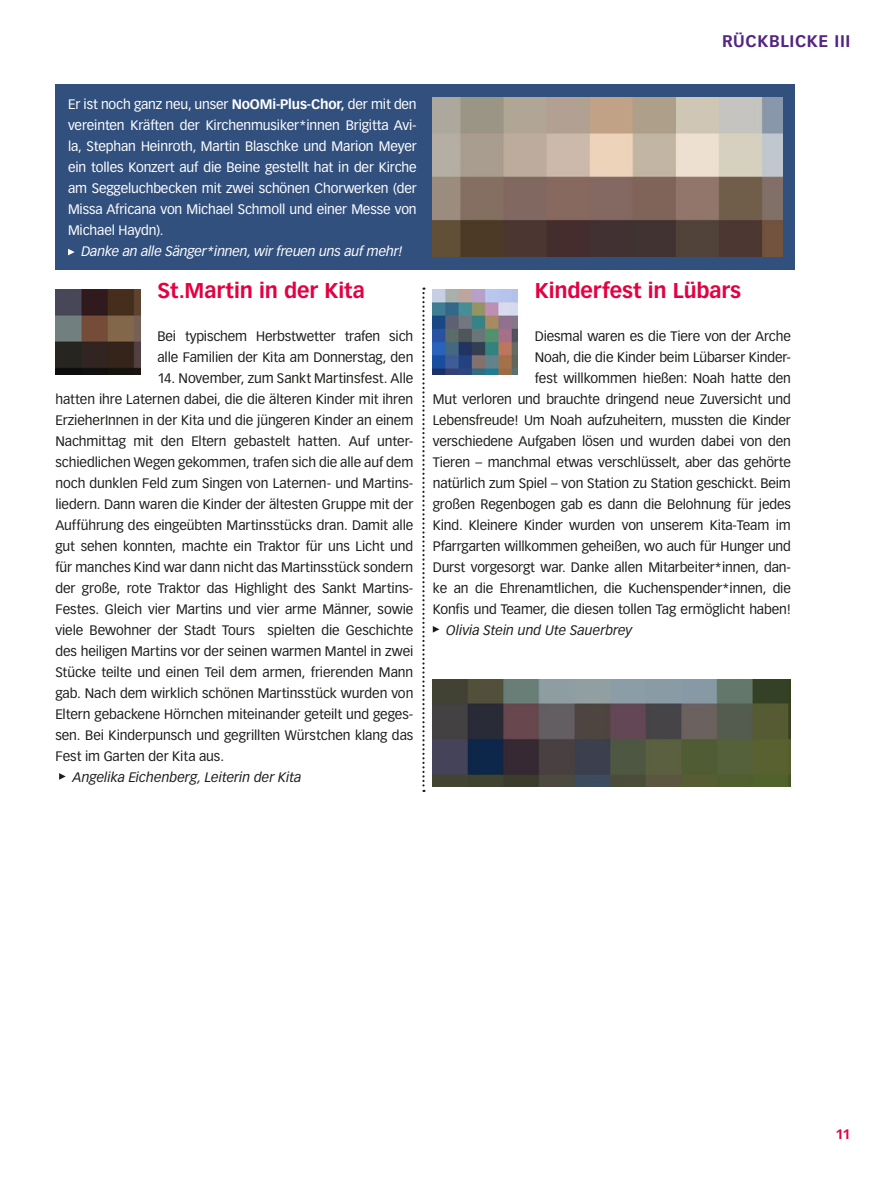
<style>
.page{position:relative;width:893px;height:1183px;background:#fff}
.page>*{position:absolute;margin:0;border:0;box-sizing:border-box;transform-origin:0 0}
.t1{font:700 21px "Vectora LH";letter-spacing:-.005em;color:#e40041}
.t2{font:700 16.5px "Vectora LH";letter-spacing:.035em;color:#542583}
.t3{font:13.5px/21px "Vectora LH";letter-spacing:-.01em;color:#1d1d1b}
.t4{font:13.5px/21px "Vectora LH";letter-spacing:-.01em;color:#fff;text-align:justify}
.t5{font:italic 13.5px "Vectora LH";letter-spacing:.005em;color:#1d1d1b}
.t6{font:italic 13.5px "Vectora LH";letter-spacing:-.01em;color:#fff}
.t7{font:700 13.5px "Vectora LH";color:#e40041}
.s1{font-weight:700}
</style>
<div class="page">
<svg style="left:59px;top:773px;width:7px;height:6px"></svg>
<img style="left:433px;top:679px;width:358px;height:107px">
<div style="left:55px;top:84px;width:740px;height:185px;background:#32507e"></div>
<svg style="left:68px;top:249px;width:7px;height:6px"></svg>
<img style="left:433px;top:98px;width:349px;height:158px">
<svg style="left:422px;top:287px;width:3px;height:504px"></svg>
<img style="left:55px;top:289px;width:85px;height:85px">
<svg style="left:433px;top:626px;width:6px;height:6px"></svg>
<img style="left:433px;top:289px;width:85px;height:85px">
<p class="t2" style="left:722px;top:31px;width:130px">RÜCKBLICKE III</p>
<p class="t4" style="left:68px;top:94px;width:350px">Er ist noch ganz neu, unser <span class="s1">NoOMi-Plus-Chor,</span> der mit den vereinten Kräften der Kirchenmusiker*innen Brigitta Avi&shy;la, Stephan Heinroth, Martin Blaschke und Marion Meyer ein tolles Konzert auf die Beine gestellt hat in der Kirche am Seggeluchbecken mit zwei schönen Chorwerken (der Missa Africana von Michael Schmoll und einer Messe von Michael Haydn).</p>
<p class="t6" style="left:81px;top:244px;width:323px">Danke an alle Sänger*innen, wir freuen uns auf mehr!</p>
<h1 class="t1" style="left:157px;top:278px;width:209px">St.Martin in der Kita</h1>
<p class="t3" style="left:157px;top:325px;width:257px">Bei typischem Herbstwetter trafen sich alle Familien der Kita am Donnerstag, den</p>
<p class="t3" style="left:55px;top:367px;width:360px;text-align:justify;text-indent:102px">14. November, zum Sankt Martinsfest. Alle hatten ihre Laternen dabei, die die älteren Kinder mit ihren ErzieherInnen in der Kita und die jüngeren Kinder an einem Nachmittag mit den Eltern gebastelt hatten. Auf unter&shy;schiedlichen Wegen gekommen, trafen sich die alle auf dem noch dunklen Feld zum Singen von Laternen- und Martins&shy;liedern. Dann waren die Kinder der ältesten Gruppe mit der Aufführung des eingeübten Martinsstücks dran. Damit alle gut sehen konnten, machte ein Traktor für uns Licht und für manches Kind war dann nicht das Martinsstück sondern der große, rote Traktor das Highlight des Sankt Martins-Festes. Gleich vier Martins und vier arme Männer, sowie viele Bewohner der Stadt Tours spielten die Geschichte des heiligen Martins vor der seinen warmen Mantel in zwei Stücke teilte und einen Teil dem armen, frierenden Mann gab. Nach dem wirklich schönen Martinsstück wurden von Eltern gebackene Hörnchen miteinander geteilt und geges&shy;sen. Bei Kinderpunsch und gegrillten Würstchen klang das Fest im Garten der Kita aus.</p>
<p class="t5" style="left:72px;top:769px;width:231px">Angelika Eichenberg, Leiterin der Kita</p>
<h1 class="t1" style="left:535px;top:278px;width:208px">Kinderfest in Lübars</h1>
<p class="t3" style="left:433px;top:325px;width:360px;text-align:right">Diesmal waren es die Tiere von der Arche<br>Noah, die die Kinder beim Lübarser Kinder-<br>fest willkommen hießen: Noah hatte den<br>Mut verloren und brauchte dringend neue Zuversicht und Lebensfreude! Um Noah aufzuheitern, mussten die Kinder verschiedene Aufgaben lösen und wurden dabei von den Tieren – manchmal etwas verschlüsselt, aber das gehörte natürlich zum Spiel – von Station zu Station geschickt. Beim großen Regenbogen gab es dann die Belohnung für jedes Kind. Kleinere Kinder wurden von unserem Kita-Team im Pfarrgarten willkommen geheißen, wo auch für Hunger und Durst vorgesorgt war. Danke allen Mitarbeiter*innen, dan&shy;ke an die Ehrenamtlichen, die Kuchenspender*innen, die Konfis und Teamer, die diesen tollen Tag ermöglicht haben!</p>
<p class="t5" style="left:446px;top:622px;width:188px">Olivia Stein und Ute Sauerbrey</p>
<p class="t7" style="left:835px;top:1125px;width:17px">11</p>
</div>
